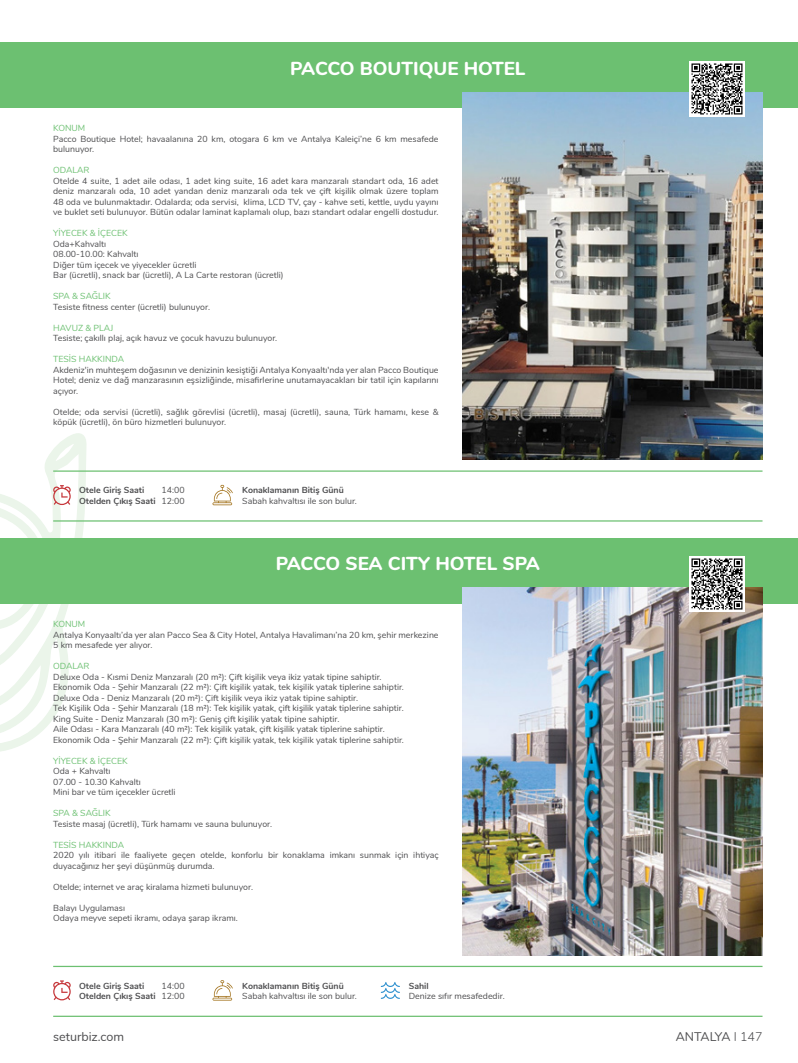
<style>
.page{position:relative;width:798px;height:1063px;background:#fff}
.page>*{position:absolute;margin:0;border:0;box-sizing:border-box;transform-origin:0 0}
.t1{font:800 18.75px "Nunito";color:#fff}
.t2{font:12.5px "Nunito";color:#4d4d4f}
.t3{font:12.5px "Nunito";letter-spacing:-.04em;color:#4d4d4f}
.t4{font:8.75px/10.5px "Nunito";color:#4d4d4f}
.t5{font:700 8.75px/10.5px "Nunito";color:#4d4d4f;text-align:right}
.t6{font:8.75px "Nunito";color:#6cc071}
.s1{font-weight:400}
.s2{font-weight:300}
</style>
<div class="page">
<div style="left:0;top:43px;width:797px;height:65px;background:#6cc071"></div>
<div style="left:0;top:538px;width:797px;height:65px;background:#6cc071"></div>
<img style="left:462px;top:587px;width:300px;height:368px">
<img style="left:462px;top:92px;width:300px;height:368px">
<hr style="left:53px;top:966px;width:709px;height:1px;background:#6cc071">
<hr style="left:53px;top:1016px;width:709px;height:1px;background:#6cc071">
<svg style="left:53px;top:980px;width:18px;height:20px"></svg>
<svg style="left:212px;top:980px;width:21px;height:21px"></svg>
<svg style="left:380px;top:982px;width:20px;height:17px"></svg>
<hr style="left:53px;top:470px;width:709px;height:2px;background:#6cc071">
<hr style="left:53px;top:520px;width:709px;height:2px;background:#6cc071">
<svg style="left:0;top:433px;width:87px;height:319px"></svg>
<svg style="left:212px;top:485px;width:21px;height:20px"></svg>
<img style="left:689px;top:61px;width:55px;height:55px">
<img style="left:689px;top:557px;width:55px;height:54px">
<h1 class="t1" style="left:290px;top:54px;width:237px">PACCO BOUTIQUE HOTEL</h1>
<p class="t6" style="left:53px;top:122px;width:34px">KONUM</p>
<p class="t4" style="left:53px;top:133px;width:387px">Pacco Boutique Hotel; havaalanına 20 km, otogara 6 km ve Antalya Kaleiçi’ne 6 km mesafede bulunuyor.</p>
<p class="t6" style="left:53px;top:164px;width:38px">ODALAR</p>
<p class="t4" style="left:53px;top:175px;width:387px;text-align:justify">Otelde 4 suite, 1 adet aile odası, 1 adet king suite, 16 adet kara manzaralı standart oda, 16 adet deniz manzaralı oda, 10 adet yandan deniz manzaralı oda tek ve çift kişilik olmak üzere toplam 48 oda ve bulunmaktadır. Odalarda; oda servisi, klima, LCD TV, çay - kahve seti, kettle, uydu yayını ve buklet seti bulunuyor. Bütün odalar laminat kaplamalı olup, bazı standart odalar engelli dostudur.</p>
<p class="t6" style="left:53px;top:227px;width:76px">YİYECEK &amp; İÇECEK</p>
<p class="t4" style="left:53px;top:238px;width:232px">Oda+Kahvaltı<br>08.00-10.00: Kahvaltı<br>Diğer tüm içecek ve yiyecekler ücretli<br>Bar (ücretli), snack bar (ücretli), A La Carte restoran (ücretli)</p>
<p class="t6" style="left:53px;top:290px;width:59px">SPA &amp; SAĞLIK</p>
<p class="t4" style="left:53px;top:301px;width:158px">Tesiste fitness center (ücretli) bulunuyor.</p>
<p class="t6" style="left:53px;top:321px;width:61px">HAVUZ &amp; PLAJ</p>
<p class="t4" style="left:53px;top:332px;width:225px">Tesiste; çakıllı plaj, açık havuz ve çocuk havuzu bulunuyor.</p>
<p class="t6" style="left:53px;top:353px;width:72px">TESİS HAKKINDA</p>
<p class="t4" style="left:53px;top:364px;width:387px;text-align:justify">Akdeniz'in muhteşem doğasının ve denizinin kesiştiği Antalya Konyaaltı'nda yer alan Pacco Boutique Hotel; deniz ve dağ manzarasının eşsizliğinde, misafirlerine unutamayacakları bir tatil için kapılarını açıyor.</p>
<p class="t4" style="left:53px;top:406px;width:387px">Otelde; oda servisi (ücretli), sağlık görevlisi (ücretli), masaj (ücretli), sauna, Türk hamamı, kese &amp; köpük (ücretli), ön büro hizmetleri bulunuyor.</p>
<p class="t5" style="left:79px;top:484px;width:67px">Otele Giriş Saati</p>
<p class="t5" style="left:79px;top:484px;width:107px"><span class="s1">14:00<br></span>Otelden Çıkış Saati <span class="s1">12:00</span></p>
<p class="t5" style="left:242px;top:484px;width:103px">Konaklamanın Bitiş Günü</p>
<p class="t4" style="left:242px;top:495px;width:116px">Sabah kahvaltısı ile son bulur.</p>
<h1 class="t1" style="left:275px;top:550px;width:265px">PACCO SEA CITY HOTEL SPA</h1>
<p class="t6" style="left:53px;top:618px;width:34px">KONUM</p>
<p class="t4" style="left:53px;top:629px;width:387px">Antalya Konyaaltı’da yer alan Pacco Sea &amp; City Hotel, Antalya Havalimanı’na 20 km, şehir merkezine<br>5 km mesafede yer alıyor.</p>
<p class="t6" style="left:53px;top:660px;width:38px">ODALAR</p>
<p class="t4" style="left:53px;top:671px;width:352px">Deluxe Oda - Kısmi Deniz Manzaralı (20 m2): Çift kişilik veya ikiz yatak tipine sahiptir.<br>Ekonomik Oda - Şehir Manzaralı (22 m2): Çift kişilik yatak, tek kişilik yatak tiplerine sahiptir.<br>Deluxe Oda - Deniz Manzaralı (20 m2): Çift kişilik veya ikiz yatak tipine sahiptir.<br>Tek Kişilik Oda - Şehir Manzaralı (18 m2): Tek kişilik yatak, çift kişilik yatak tiplerine sahiptir.<br>King Suite - Deniz Manzaralı (30 m2): Geniş çift kişilik yatak tipine sahiptir.<br>Aile Odası - Kara Manzaralı (40 m2): Tek kişilik yatak, çift kişilik yatak tiplerine sahiptir.<br>Ekonomik Oda - Şehir Manzaralı (22 m2): Çift kişilik yatak, tek kişilik yatak tiplerine sahiptir.</p>
<p class="t6" style="left:53px;top:755px;width:76px">YİYECEK &amp; İÇECEK</p>
<p class="t4" style="left:53px;top:766px;width:124px">Oda + Kahvaltı<br>07.00 - 10.30 Kahvaltı<br>Mini bar ve tüm içecekler ücretli</p>
<p class="t6" style="left:53px;top:807px;width:59px">SPA &amp; SAĞLIK</p>
<p class="t4" style="left:53px;top:818px;width:220px">Tesiste masaj (ücretli), Türk hamamı ve sauna bulunuyor.</p>
<p class="t6" style="left:53px;top:839px;width:72px">TESİS HAKKINDA</p>
<p class="t4" style="left:53px;top:850px;width:387px">2020 yılı itibari ile faaliyete geçen otelde, konforlu bir konaklama imkanı sunmak için ihtiyaç duyacağınız her şeyi düşünmüş durumda.</p>
<p class="t4" style="left:53px;top:881px;width:201px">Otelde; internet ve araç kiralama hizmeti bulunuyor.</p>
<p class="t4" style="left:53px;top:902px;width:186px">Balayı Uygulaması<br>Odaya meyve sepeti ikramı, odaya şarap ikramı.</p>
<p class="t5" style="left:79px;top:980px;width:67px">Otele Giriş Saati</p>
<p class="t5" style="left:79px;top:980px;width:107px"><span class="s1">14:00<br></span>Otelden Çıkış Saati <span class="s1">12:00</span></p>
<p class="t5" style="left:242px;top:980px;width:103px">Konaklamanın Bitiş Günü</p>
<p class="t4" style="left:242px;top:990px;width:116px">Sabah kahvaltısı ile son bulur.</p>
<p class="t5" style="left:408px;top:980px;width:21px">Sahil</p>
<p class="t4" style="left:408px;top:990px;width:97px">Denize sıfır mesafededir.</p>
<h2 class="t2" style="left:53px;top:1028px;width:72px">seturbiz.com</h2>
<h2 class="t3" style="left:675px;top:1028px;width:88px">ANTALYA <span class="s2">I 147</span></h2>
</div>
